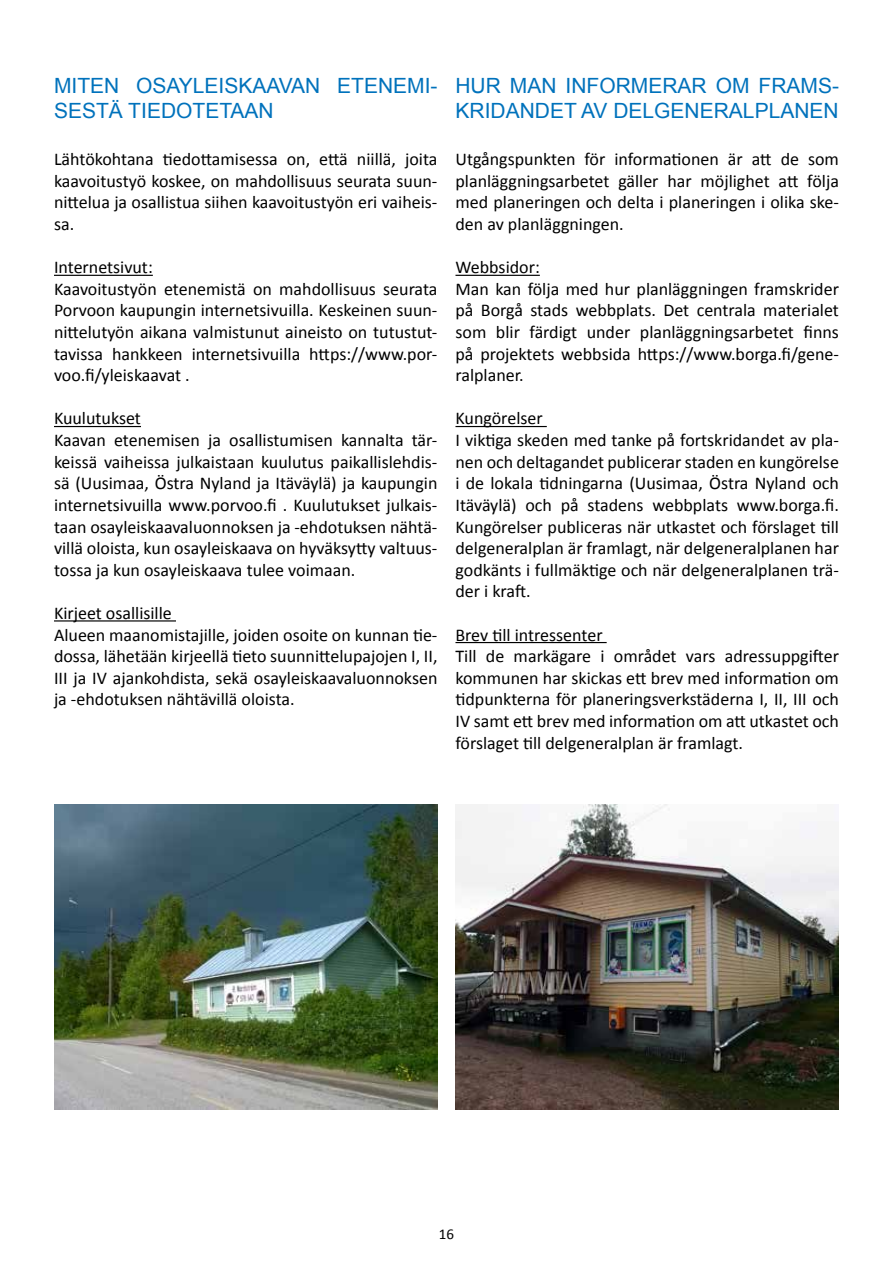
<style>
.page{position:relative;width:893px;height:1263px;background:#fff}
.page>*{position:absolute;margin:0;border:0;box-sizing:border-box;transform-origin:0 0}
.t1{font:21px/25.2px "Arial";color:#0072bc}
.t2{font:18px/21.6px "Calibri";color:#000}
.t3{font:15px "Calibri";color:#000}
</style>
<div class="page">
<hr style="left:54px;top:275px;width:99px;height:1px;background:#000">
<hr style="left:54px;top:426px;width:87px;height:1px;background:#000">
<hr style="left:54px;top:620px;width:122px;height:1px;background:#000">
<hr style="left:455px;top:275px;width:85px;height:1px;background:#000">
<hr style="left:455px;top:426px;width:92px;height:1px;background:#000">
<hr style="left:455px;top:642px;width:152px;height:1px;background:#000">
<img style="left:455px;top:805px;width:384px;height:304px">
<img style="left:54px;top:805px;width:383px;height:304px">
<p class="t1" style="left:54px;top:73px;width:385px">MITEN OSAYLEISKAAVAN ETENEMI-<br>SESTÄ TIEDOTETAAN</p>
<p class="t2" style="left:54px;top:149px;width:385px;text-align:justify">Lähtökohtana tiedottamisessa on, että niillä, joita kaavoitustyö koskee, on mahdollisuus seurata suun&shy;nittelua ja osallistua siihen kaavoitustyön eri vaiheis&shy;sa.</p>
<p class="t2" style="left:54px;top:257px;width:385px">Internetsivut:<br>Kaavoitustyön etenemistä on mahdollisuus seurata Porvoon kaupungin internetsivuilla. Keskeinen suun&shy;nittelutyön aikana valmistunut aineisto on tutustut&shy;tavissa hankkeen internetsivuilla https://www.por&shy;voo.fi/yleiskaavat .</p>
<p class="t2" style="left:54px;top:408px;width:385px">Kuulutukset<br>Kaavan etenemisen ja osallistumisen kannalta tär&shy;keissä vaiheissa julkaistaan kuulutus paikallislehdis&shy;sä (Uusimaa, Östra Nyland ja Itäväylä) ja kaupungin internetsivuilla www.porvoo.fi . Kuulutukset julkais&shy;taan osayleiskaavaluonnoksen ja -ehdotuksen nähtä&shy;villä oloista, kun osayleiskaava on hyväksytty valtuus&shy;tossa ja kun osayleiskaava tulee voimaan.</p>
<p class="t2" style="left:54px;top:602px;width:385px">Kirjeet osallisille<br>Alueen maanomistajille, joiden osoite on kunnan tie&shy;dossa, lähetään kirjeellä tieto suunnittelupajojen I, II, III ja IV ajankohdista, sekä osayleiskaavaluonnoksen ja -ehdotuksen nähtävillä oloista.</p>
<p class="t1" style="left:455px;top:73px;width:385px">HUR MAN INFORMERAR OM FRAMS-<br>KRIDANDET AV DELGENERALPLANEN</p>
<p class="t2" style="left:455px;top:149px;width:385px;text-align:justify">Utgångspunkten för informationen är att de som planläggningsarbetet gäller har möjlighet att följa med planeringen och delta i planeringen i olika ske&shy;den av planläggningen.</p>
<p class="t2" style="left:455px;top:257px;width:385px">Webbsidor:<br>Man kan följa med hur planläggningen framskrider på Borgå stads webbplats. Det centrala materialet som blir färdigt under planläggningsarbetet finns på projektets webbsida https://www.borga.fi/gene&shy;ralplaner.</p>
<p class="t2" style="left:455px;top:408px;width:385px">Kungörelser<br>I viktiga skeden med tanke på fortskridandet av pla&shy;nen och deltagandet publicerar staden en kungörelse i de lokala tidningarna (Uusimaa, Östra Nyland och Itäväylä) och på stadens webbplats www.borga.fi.<br>Kungörelser publiceras när utkastet och förslaget till delgeneralplan är framlagt, när delgeneralplanen har godkänts i fullmäktige och när delgeneralplanen trä&shy;der i kraft.</p>
<p class="t2" style="left:455px;top:624px;width:385px">Brev till intressenter<br>Till de markägare i området vars adressuppgifter kommunen har skickas ett brev med information om tidpunkterna för planeringsverkstäderna I, II, III och IV samt ett brev med information om att utkastet och förslaget till delgeneralplan är framlagt.</p>
<p class="t3" style="left:439px;top:1224px;width:17px">16</p>
</div>
